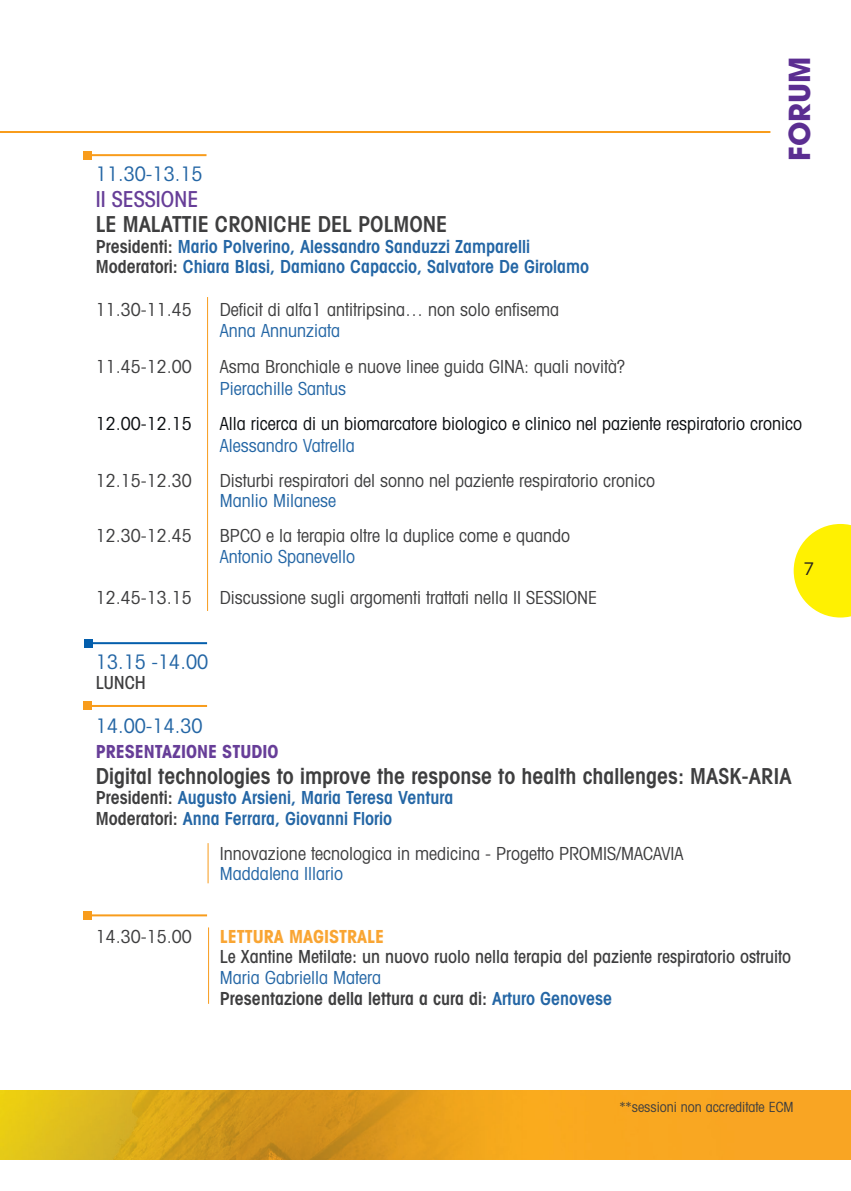
<style>
.page{position:relative;width:851px;height:1191px;background:#fff}
.page>*{position:absolute;margin:0;border:0;box-sizing:border-box;transform-origin:0 0}
.t1{font:700 28.8px "Avant Garde";color:#5b2e91}
.t2{font:600 condensed 22px "Avant Garde";color:#3e3e3f}
.t3{font:500 condensed 22px "Avant Garde";color:#673e98}
.t4{font:condensed 20px "Avant Garde";color:#2466a5}
.t5{font:condensed 18px "Avant Garde";color:#3e3e3f}
.t6{font:600 condensed 18px/20.8px "Avant Garde";color:#2466a5}
.t7{font:condensed 18px "Avant Garde";color:#2466a5}
.t8{font:condensed 18px "Avant Garde";color:#0b0e11}
.t9{font:500 condensed 18px "Avant Garde";color:#3e3e3f}
.t10{font:600 condensed 18px/20.6px "Avant Garde";color:#3e3e3f}
.t11{font:700 condensed 18px "Avant Garde";color:#673e98}
.t12{font:700 condensed 18px "Avant Garde";color:#f9a533}
.t13{font:18px "Gotham";color:#231f20}
.t14{font:condensed 14px "Avant Garde";color:#3e3e3f}
.s1{color:#3e3e3f}
.s2{font-weight:400;color:#2466a5}
.s3{color:#2466a5}
</style>
<div class="page">
<svg style="left:793px;top:524px;width:57px;height:93px"></svg>
<img style="left:0;top:1090px;width:850px;height:69px">
<hr style="left:0;top:131px;width:770px;height:2px;background:#f89c1c">
<hr style="left:88px;top:642px;width:119px;height:2px;background:#045eac">
<div style="left:84px;top:639px;width:8px;height:8px;background:#045eac"></div>
<hr style="left:87px;top:705px;width:120px;height:2px;background:#f89c1c">
<div style="left:83px;top:702px;width:8px;height:8px;background:#f89c1c"></div>
<hr style="left:87px;top:154px;width:119px;height:2px;background:#f89c1c">
<div style="left:83px;top:151px;width:8px;height:8px;background:#f89c1c"></div>
<hr style="left:87px;top:914px;width:120px;height:2px;background:#f89c1c">
<div style="left:83px;top:911px;width:8px;height:8px;background:#f89c1c"></div>
<hr style="left:207px;top:297px;width:1px;height:314px;background:#f89c1c">
<hr style="left:207px;top:843px;width:1px;height:40px;background:#f89c1c">
<hr style="left:208px;top:927px;width:1px;height:76px;background:#f89c1c">
<h1 class="t1" style="left:780px;top:161px;width:106px;rotate:-90deg">FORUM</h1>
<p class="t4" style="left:96px;top:162px;width:108px">11.30-13.15</p>
<p class="t3" style="left:96px;top:185px;width:104px">II SESSIONE</p>
<p class="t2" style="left:96px;top:211px;width:353px">LE MALATTIE CRONICHE DEL POLMONE</p>
<p class="t6" style="left:96px;top:236px;width:495px"><span class="s1">Presidenti:</span> Mario Polverino, Alessandro Sanduzzi Zamparelli<br><span class="s1">Moderatori:</span> Chiara Blasi, Damiano Capaccio, Salvatore De Girolamo</p>
<p class="t5" style="left:96px;top:298px;width:98px">11.30-11.45</p>
<p class="t5" style="left:220px;top:298px;width:340px">Deficit di alfa1 antitripsina… non solo enfisema</p>
<p class="t7" style="left:220px;top:320px;width:121px">Anna Annunziata</p>
<p class="t5" style="left:96px;top:355px;width:98px">11.45-12.00</p>
<p class="t5" style="left:220px;top:355px;width:406px">Asma Bronchiale e nuove linee guida GINA: quali novità?</p>
<p class="t7" style="left:220px;top:377px;width:127px">Pierachille Santus</p>
<p class="t8" style="left:96px;top:413px;width:98px">12.00-12.15</p>
<p class="t8" style="left:220px;top:413px;width:583px">Alla ricerca di un biomarcatore biologico e clinico nel paziente respiratorio cronico</p>
<p class="t7" style="left:220px;top:434px;width:136px">Alessandro Vatrella</p>
<p class="t5" style="left:96px;top:469px;width:98px">12.15-12.30</p>
<p class="t5" style="left:220px;top:469px;width:436px">Disturbi respiratori del sonno nel paziente respiratorio cronico</p>
<p class="t7" style="left:220px;top:490px;width:117px">Manlio Milanese</p>
<p class="t5" style="left:96px;top:524px;width:98px">12.30-12.45</p>
<p class="t5" style="left:220px;top:524px;width:351px">BPCO e la terapia oltre la duplice come e quando</p>
<p class="t7" style="left:220px;top:545px;width:136px">Antonio Spanevello</p>
<p class="t5" style="left:96px;top:586px;width:98px">12.45-13.15</p>
<p class="t5" style="left:220px;top:586px;width:378px">Discussione sugli argomenti trattati nella II SESSIONE</p>
<p class="t13" style="left:803px;top:557px;width:12px">7</p>
<p class="t4" style="left:96px;top:649px;width:114px">13.15 -14.00</p>
<p class="t9" style="left:96px;top:671px;width:52px">LUNCH</p>
<p class="t4" style="left:96px;top:713px;width:108px">14.00-14.30</p>
<p class="t11" style="left:96px;top:740px;width:184px">PRESENTAZIONE STUDIO</p>
<p class="t2" style="left:96px;top:762px;width:697px">Digital technologies to improve the response to health challenges: MASK-ARIA</p>
<p class="t6" style="left:96px;top:787px;width:359px"><span class="s1">Presidenti:</span> Augusto Arsieni, Maria Teresa Ventura<br><span class="s1">Moderatori:</span> Anna Ferrara, Giovanni Florio</p>
<p class="t5" style="left:220px;top:842px;width:465px">Innovazione tecnologica in medicina - Progetto PROMIS/MACAVIA</p>
<p class="t7" style="left:220px;top:863px;width:124px">Maddalena Illario</p>
<p class="t5" style="left:96px;top:925px;width:98px">14.30-15.00</p>
<p class="t12" style="left:220px;top:924px;width:166px">LETTURA MAGISTRALE</p>
<p class="t9" style="left:220px;top:945px;width:572px">Le Xantine Metilate: un nuovo ruolo nella terapia del paziente respiratorio ostruito</p>
<p class="t10" style="left:220px;top:967px;width:394px"><span class="s2">Maria Gabriella Matera<br></span>Presentazione della lettura a cura di: <span class="s3">Arturo Genovese</span></p>
<p class="t14" style="left:619px;top:1098px;width:176px">**sessioni non accreditate ECM</p>
</div>
